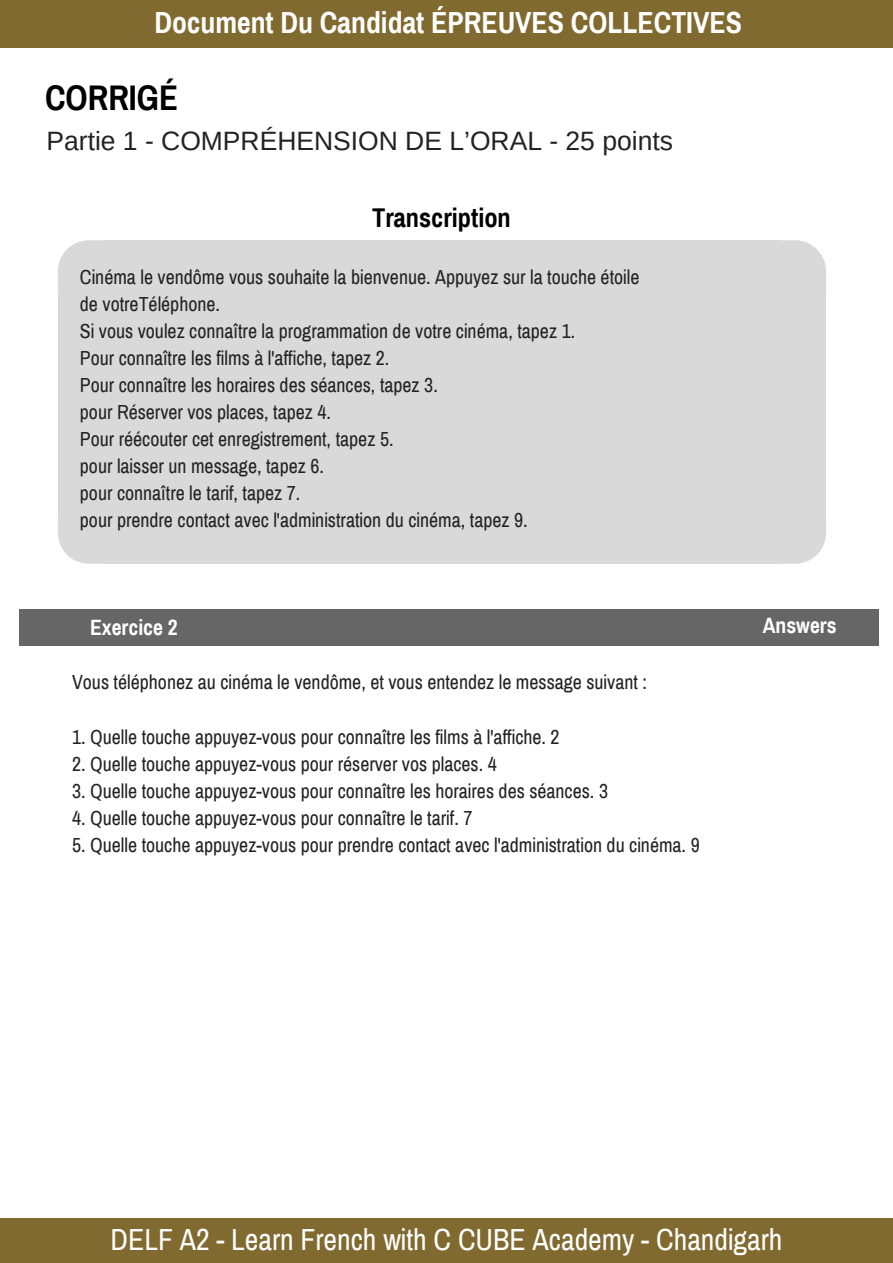
<style>
.page{position:relative;width:893px;height:1263px;background:#fff}
.page>*{position:absolute;margin:0;border:0;box-sizing:border-box;transform-origin:0 0}
.t1{font:700 34.8px "Archivo Narrow";color:#000}
.t2{font:29.85px "Archivo Narrow";color:#fff}
.t3{font:700 29.85px "Archivo Narrow";color:#fff}
.t4{font:26.55px "Arimo";color:#222}
.t5{font:700 26.55px "Archivo Narrow";color:#000}
.t6{font:700 21.6px "Archivo Narrow";color:#fff}
.t7{font:19.8px/27px "Archivo Narrow";color:#222}
</style>
<div class="page">
<div style="left:0;top:0;width:893px;height:47px;background:#816a2f"></div>
<div style="left:0;top:1218px;width:893px;height:45px;background:#816a2f"></div>
<div style="left:19px;top:609px;width:859px;height:36px;background:#666"></div>
<svg style="left:780px;top:240px;width:46px;height:50px;background:#dcdcdc"></svg>
<div style="left:778px;top:290px;width:48px;height:230px;background:#d9d9d9"></div>
<div style="left:104px;top:290px;width:676px;height:230px;background:#d9d9d9"></div>
<div style="left:104px;top:240px;width:676px;height:51px;background:#d9d9d9"></div>
<svg style="left:58px;top:240px;width:46px;height:50px;background:#dcdcdc"></svg>
<div style="left:58px;top:290px;width:48px;height:230px;background:#d9d9d9"></div>
<div style="left:104px;top:519px;width:676px;height:45px;background:#d9d9d9"></div>
<svg style="left:58px;top:520px;width:46px;height:44px;background:#ddd"></svg>
<svg style="left:780px;top:520px;width:46px;height:44px;background:#ddd"></svg>
<h2 class="t3" style="left:154px;top:6px;width:589px">Document Du Candidat ÉPREUVES COLLECTIVES</h2>
<h1 class="t1" style="left:45px;top:80px;width:134px">CORRIGÉ</h1>
<h3 class="t4" style="left:46px;top:126px;width:628px">Partie 1 - COMPRÉHENSION DE L’ORAL - 25 points</h3>
<h3 class="t5" style="left:372px;top:204px;width:140px">Transcription</h3>
<p class="t7" style="left:80px;top:264px;width:561px">Cinéma le vendôme vous souhaite la bienvenue. Appuyez sur la touche étoile de votreTéléphone.<br>Si vous voulez connaître la programmation de votre cinéma, tapez 1.<br>Pour connaître les films à l'affiche, tapez 2.<br>Pour connaître les horaires des séances, tapez 3.<br>pour Réserver vos places, tapez 4.<br>Pour réécouter cet enregistrement, tapez 5.<br>pour laisser un message, tapez 6.<br>pour connaître le tarif, tapez 7.<br>pour prendre contact avec l'administration du cinéma, tapez 9.</p>
<p class="t6" style="left:90px;top:616px;width:89px">Exercice 2</p>
<p class="t6" style="left:763px;top:614px;width:75px">Answers</p>
<p class="t7" style="left:72px;top:669px;width:576px">Vous téléphonez au cinéma le vendôme, et vous entendez le message suivant :</p>
<p class="t7" style="left:72px;top:724px;width:489px">1. Quelle touche appuyez-vous pour connaître les films à l'affiche. 2</p>
<p class="t7" style="left:72px;top:751px;width:426px">2. Quelle touche appuyez-vous pour réserver vos places. 4</p>
<p class="t7" style="left:72px;top:778px;width:537px">3. Quelle touche appuyez-vous pour connaître les horaires des séances. 3</p>
<p class="t7" style="left:72px;top:805px;width:402px">4. Quelle touche appuyez-vous pour connaître le tarif. 7</p>
<p class="t7" style="left:72px;top:832px;width:629px">5. Quelle touche appuyez-vous pour prendre contact avec l'administration du cinéma. 9</p>
<h2 class="t2" style="left:111px;top:1224px;width:673px">DELF A2 - Learn French with C CUBE Academy - Chandigarh</h2>
</div>
